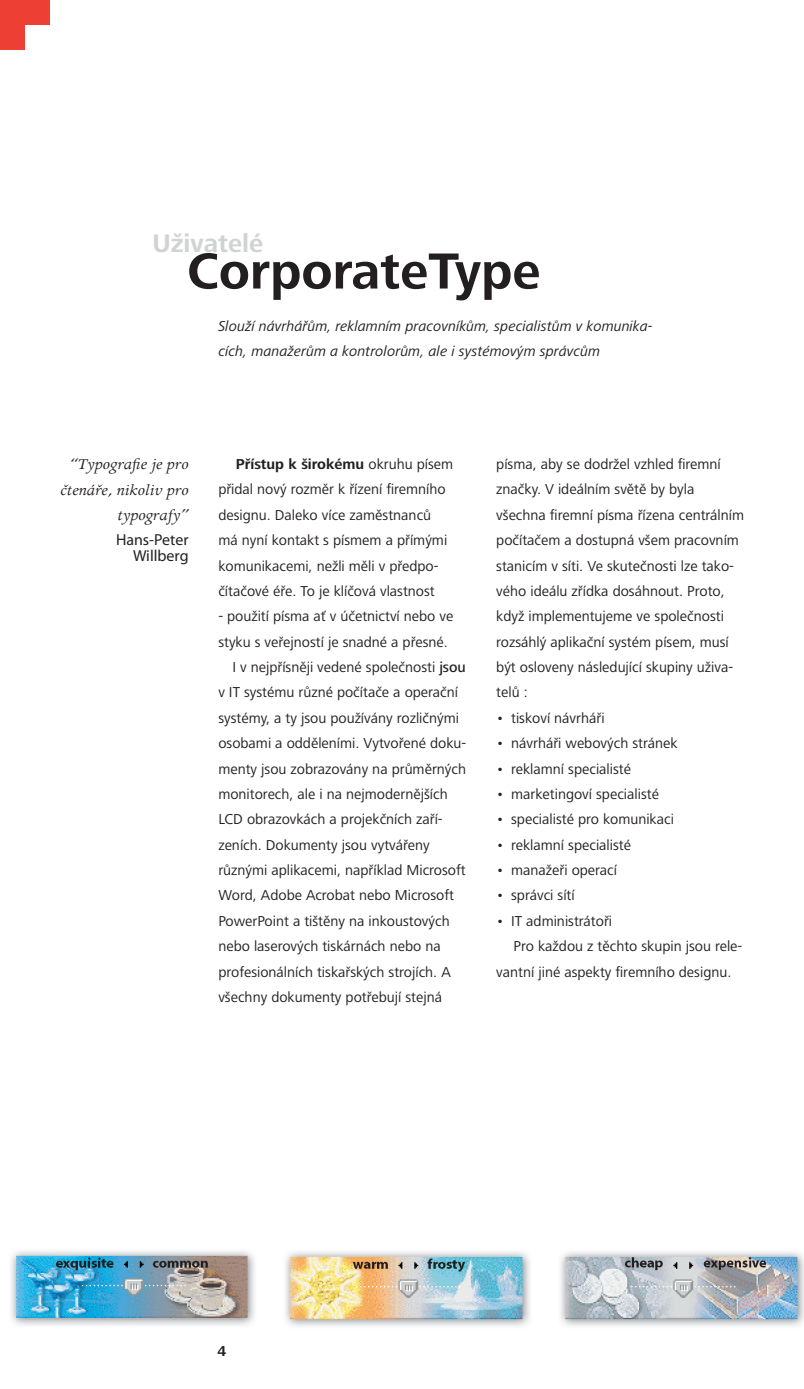
<style>
.page{position:relative;width:804px;height:1389px;background:#fff}
.page>*{position:absolute;margin:0;border:0;box-sizing:border-box;transform-origin:0 0}
.t1{font:700 52.5px "Frutiger Next LTCE";color:#231f20}
.t2{font:700 26.25px "Frutiger Next LTCE";color:#d1d2d4}
.t3{font:italic 16.97px/25.4px "Apollo MTCE";color:#231f20;text-align:right}
.t4{font:15.92px/15.8px "Myriad Pro";color:#231f20;text-align:right}
.t5{font:14.88px/25.4px "Frutiger Next LTCE";color:#231f20}
.t6{font:italic 14.88px/25.4px "Frutiger Next LTCE";color:#231f20}
.t7{font:700 14.88px "Frutiger Next LTCE";color:#231f20}
.s1{font-weight:700}
.s2{font-weight:500}
</style>
<div class="page">
<img style="left:560px;top:1251px;width:244px;height:75px">
<img style="left:11px;top:1251px;width:244px;height:74px">
<img style="left:285px;top:1252px;width:245px;height:74px">
<div style="left:0;top:0;width:50px;height:50px;background:#ee3f34"></div>
<div style="left:25px;top:25px;width:30px;height:27px;background:#fff"></div>
<h2 class="t2" style="left:152px;top:228px;width:112px">Uživatelé</h2>
<h1 class="t1" style="left:187px;top:241px;width:355px">CorporateType</h1>
<p class="t6" style="left:218px;top:313px;width:435px">Slouží návrhářům, reklamním pracovníkům, specialistům v komunika&shy;cích, manažerům a kontrolorům, ale i systémovým správcům</p>
<p class="t3" style="left:61px;top:452px;width:129px">“Typografie je pro čtenáře, nikoliv pro typografy”</p>
<p class="t4" style="left:116px;top:531px;width:74px">Hans-Peter<br>Willberg</p>
<p class="t5" style="left:218px;top:451px;width:236px;text-indent:17px"><span class="s1">Přístup k širokému</span> okruhu písem přidal nový rozměr k řízení firemního designu. Daleko více zaměstnanců má nyní kontakt s písmem a přímými komunikacemi, nežli měli v předpo&shy;čítačové éře. To je klíčová vlastnost</p>
<p class="t5" style="left:218px;top:604px;width:236px">- použití písma ať v účetnictví nebo ve</p>
<p class="t5" style="left:218px;top:629px;width:231px">styku s veřejností je snadné a přesné.</p>
<p class="t5" style="left:232px;top:654px;width:235px">I v nejpřísněji vedené společnosti <span class="s2">jsou</span></p>
<p class="t5" style="left:218px;top:680px;width:241px">v IT systému různé počítače a operační</p>
<p class="t5" style="left:218px;top:705px;width:242px">systémy, a ty jsou používány rozličnými</p>
<p class="t5" style="left:218px;top:731px;width:249px">osobami a odděleními. Vytvořené doku-</p>
<p class="t5" style="left:218px;top:756px;width:249px">menty jsou zobrazovány na průměrných</p>
<p class="t5" style="left:218px;top:781px;width:231px">monitorech, ale i na nejmodernějších</p>
<p class="t5" style="left:218px;top:807px;width:226px">LCD obrazovkách a projekčních zaří-</p>
<p class="t5" style="left:218px;top:832px;width:213px">zeních. Dokumenty jsou vytvářeny</p>
<p class="t5" style="left:218px;top:857px;width:249px">různými aplikacemi, například Microsoft</p>
<p class="t5" style="left:218px;top:883px;width:237px">Word, Adobe Acrobat nebo Microsoft</p>
<p class="t5" style="left:218px;top:908px;width:233px">PowerPoint a tištěny na inkoustových</p>
<p class="t5" style="left:218px;top:934px;width:224px">nebo laserových tiskárnách nebo na</p>
<p class="t5" style="left:218px;top:959px;width:234px">profesionálních tiskařských strojích. A</p>
<p class="t5" style="left:218px;top:984px;width:225px">všechny dokumenty potřebují stejná</p>
<p class="t5" style="left:496px;top:451px;width:249px">písma, aby se dodržel vzhled firemní značky. V ideálním světě by byla všechna firemní písma řízena centrálním počítačem a dostupná všem pracovním stanicím v síti. Ve skutečnosti lze tako&shy;vého ideálu zřídka dosáhnout. Proto, když implementujeme ve společnosti rozsáhlý aplikační systém písem, musí být osloveny následující skupiny uživa&shy;telů :</p>
<p class="t5" style="left:496px;top:705px;width:110px">• tiskoví návrháři</p>
<p class="t5" style="left:496px;top:731px;width:183px">• návrháři webových stránek</p>
<p class="t5" style="left:496px;top:756px;width:136px">• reklamní specialisté</p>
<p class="t5" style="left:496px;top:781px;width:164px">• marketingoví specialisté</p>
<p class="t5" style="left:496px;top:807px;width:179px">• specialisté pro komunikaci</p>
<p class="t5" style="left:496px;top:832px;width:136px">• reklamní specialisté</p>
<p class="t5" style="left:496px;top:857px;width:122px">• manažeři operací</p>
<p class="t5" style="left:496px;top:883px;width:80px">• správci sítí</p>
<p class="t5" style="left:496px;top:908px;width:117px">• IT administrátoři</p>
<p class="t5" style="left:513px;top:934px;width:230px">Pro každou z těchto skupin jsou rele-</p>
<p class="t5" style="left:496px;top:959px;width:237px">vantní jiné aspekty firemního designu.</p>
<p class="t7" style="left:217px;top:1343px;width:10px">4</p>
</div>
